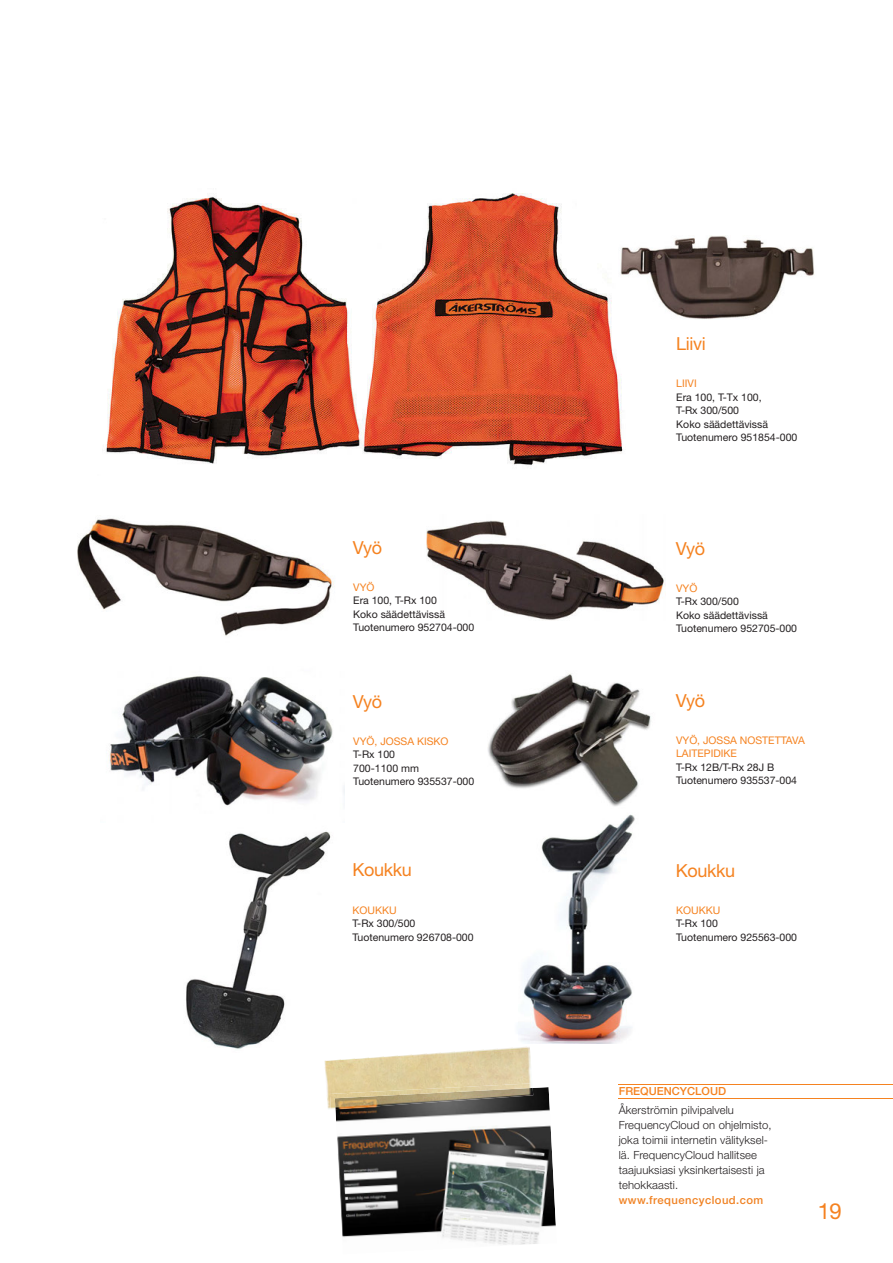
<style>
.page{position:relative;width:893px;height:1263px;background:#fff}
.page>*{position:absolute;margin:0;border:0;box-sizing:border-box;transform-origin:0 0}
.t1{font:22.2px "Helvetica Neue";color:#f58220}
.t2{font:18px "Helvetica Neue";letter-spacing:-.02em;color:#f58220}
.t3{font:300 11.25px/15px "Helvetica Neue";letter-spacing:.01em;color:#231f20}
.t4{font:500 11.25px "Helvetica Neue CE";letter-spacing:.04em;color:#f08223}
.t5{font:500 11.1px "Helvetica Neue CE";color:#f58220}
.t6{font:10.5px/13.5px "Helvetica Neue";color:#231f20}
.t7{font:10.5px/13.5px "Helvetica Neue";color:#f58220}
</style>
<div class="page">
<img style="left:426px;top:520px;width:239px;height:100px">
<img style="left:109px;top:676px;width:235px;height:130px">
<img style="left:77px;top:518px;width:257px;height:118px">
<img style="left:186px;top:831px;width:145px;height:218px">
<img style="left:518px;top:814px;width:117px;height:229px">
<img style="left:488px;top:673px;width:163px;height:133px">
<img style="left:106px;top:193px;width:517px;height:273px">
<img style="left:619px;top:223px;width:195px;height:107px">
<svg style="left:335px;top:1087px;width:221px;height:158px"></svg>
<img style="left:324px;top:1046px;width:208px;height:64px">
<img style="left:330px;top:1083px;width:203px;height:26px">
<hr style="left:619px;top:1084px;width:274px;height:1px;background:#f58220">
<hr style="left:619px;top:1098px;width:274px;height:1px;background:#f58220">
<h2 class="t2" style="left:676px;top:333px;width:31px">Liivi</h2>
<h2 class="t2" style="left:353px;top:537px;width:31px">Vyö</h2>
<p class="t7" style="left:353px;top:580px;width:23px">VYÖ</p>
<p class="t6" style="left:353px;top:594px;width:123px">Era 100, T-Rx 100<br>Koko säädettävissä<br>Tuotenumero 952704-000</p>
<p class="t7" style="left:676px;top:377px;width:22px">LIIVI</p>
<p class="t6" style="left:676px;top:390px;width:123px">Era 100, T-Tx 100,<br>T-Rx 300/500<br>Koko säädettävissä<br>Tuotenumero 951854-000</p>
<h2 class="t2" style="left:676px;top:538px;width:31px">Vyö</h2>
<p class="t7" style="left:676px;top:581px;width:23px">VYÖ</p>
<p class="t6" style="left:676px;top:595px;width:123px">T-Rx 300/500<br>Koko säädettävissä<br>Tuotenumero 952705-000</p>
<h2 class="t2" style="left:353px;top:691px;width:31px">Vyö</h2>
<h2 class="t2" style="left:676px;top:690px;width:31px">Vyö</h2>
<p class="t7" style="left:353px;top:734px;width:97px">VYÖ, JOSSA KISKO</p>
<p class="t6" style="left:353px;top:747px;width:123px">T-Rx 100<br>700-1100 mm<br>Tuotenumero 935537-000</p>
<p class="t7" style="left:676px;top:733px;width:130px">VYÖ, JOSSA NOSTETTAVA<br>LAITEPIDIKE</p>
<p class="t6" style="left:676px;top:760px;width:123px">T-Rx 12B/T-Rx 28J B<br>Tuotenumero 935537-004</p>
<h2 class="t2" style="left:353px;top:859px;width:61px">Koukku</h2>
<h2 class="t2" style="left:676px;top:860px;width:61px">Koukku</h2>
<p class="t7" style="left:353px;top:903px;width:46px">KOUKKU</p>
<p class="t6" style="left:353px;top:917px;width:123px">T-Rx 300/500<br>Tuotenumero 926708-000</p>
<p class="t7" style="left:676px;top:903px;width:46px">KOUKKU</p>
<p class="t6" style="left:676px;top:916px;width:123px">T-Rx 100<br>Tuotenumero 925563-000</p>
<p class="t5" style="left:619px;top:1084px;width:109px">FREQUENCYCLOUD</p>
<p class="t3" style="left:619px;top:1103px;width:154px">Åkerströmin pilvipalvelu<br>FrequencyCloud on ohjelmisto, joka toimii internetin välityksel&shy;lä. FrequencyCloud hallitsee taajuuksiasi yksinkertaisesti ja tehokkaasti.</p>
<p class="t4" style="left:619px;top:1193px;width:146px">www.frequencycloud.com</p>
<h1 class="t1" style="left:818px;top:1198px;width:26px">19</h1>
</div>
